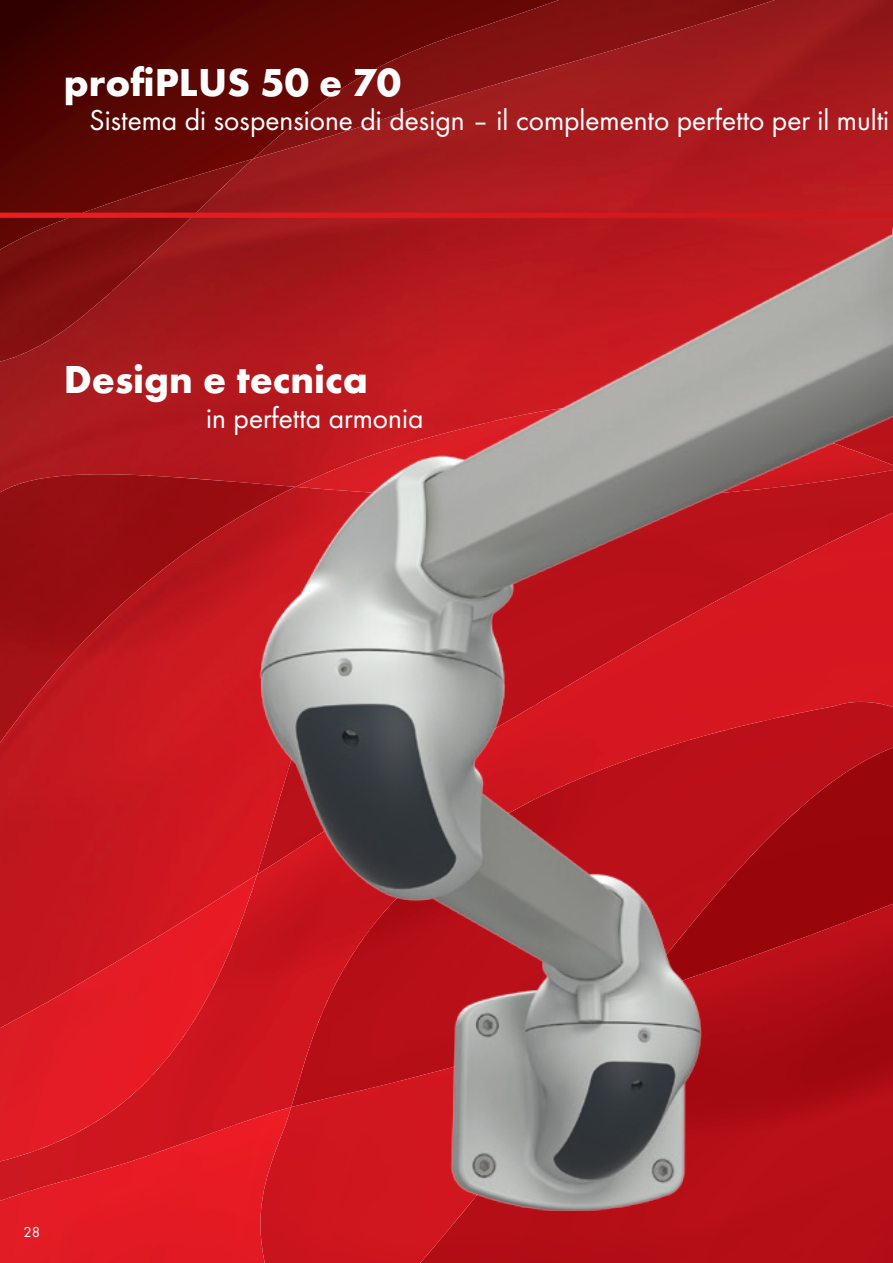
<style>
.page{position:relative;width:893px;height:1263px;background:#fff}
.page>*{position:absolute;margin:0;border:0;box-sizing:border-box;transform-origin:0 0}
.t1{font:700 40.5px "Futura";color:#fff}
.t2{font:30px "Futura Boo";color:#fff}
.t3{font:15px "Futura Boo";color:#fff}
</style>
<div class="page">
<img style="left:0;top:0;width:253px;height:164px">
<div style="left:497px;top:1211px;width:396px;height:52px;background:#b50e17"></div>
<img style="left:291px;top:1211px;width:206px;height:52px">
<img style="left:235px;top:1161px;width:56px;height:102px">
<img style="left:0;top:1161px;width:235px;height:102px">
<img style="left:0;top:164px;width:145px;height:127px">
<div style="left:0;top:291px;width:65px;height:37px;background:#811010"></div>
<img style="left:0;top:487px;width:248px;height:387px">
<img style="left:0;top:874px;width:248px;height:287px">
<img style="left:253px;top:0;width:367px;height:119px">
<img style="left:620px;top:0;width:273px;height:164px">
<img style="left:382px;top:47px;width:240px;height:117px">
<img style="left:145px;top:119px;width:239px;height:368px">
<img style="left:65px;top:259px;width:82px;height:216px">
<img style="left:0;top:328px;width:68px;height:164px">
<div style="left:0;top:213px;width:893px;height:5px;background:#e81b22"></div>
<img style="left:248px;top:164px;width:645px;height:1047px">
<h1 class="t1" style="left:64px;top:57px;width:339px">profiPLUS 50 e 70</h1>
<p class="t2" style="left:90px;top:102px;width:801px">Sistema di sospensione di design – il complemento perfetto per il multi</p>
<h1 class="t1" style="left:64px;top:355px;width:305px">Design e tecnica</h1>
<p class="t2" style="left:206px;top:400px;width:219px">in perfetta armonia</p>
<p class="t3" style="left:24px;top:1223px;width:18px">28</p>
</div>
